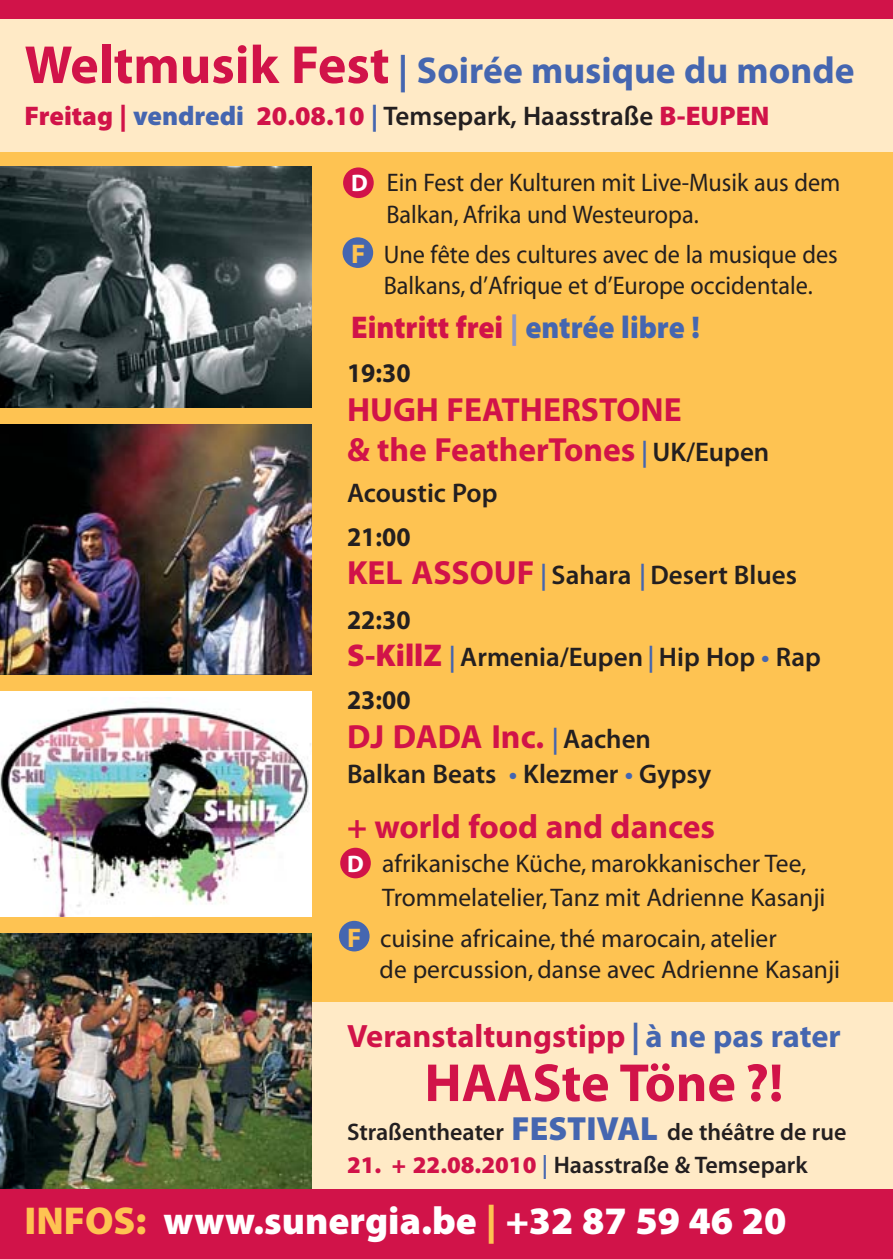
<style>
.page{position:relative;width:893px;height:1259px;background:#fff}
.page>*{position:absolute;margin:0;border:0;box-sizing:border-box;transform-origin:0 0}
.t1{font:700 54px "Myriad Pro";color:#d11349}
.t2{font:900 39px "Myriad Pro";color:#fff}
.t3{font:700 37.5px "Myriad Pro";color:#4566b0}
.t4{font:700 33.6px/40.2px "Myriad Pro";color:#d11349}
.t5{font:700 32.4px "Myriad Pro";color:#d11349}
.t6{font:900 31.5px "Myriad Pro";color:#d11349;scale:.95 1}
.t7{font:600 27px "Myriad Pro";color:#231f20}
.t8{font:900 27px "Myriad Pro";color:#d11349}
.t9{font:700 27px "Myriad";color:#231f20;scale:.95 1}
.t10{font:25.5px/34.2px "Myriad";color:#231f20}
.t11{font:25.5px/31.5px "Myriad";color:#231f20;scale:.95 1}
.t12{font:600 24px "Myriad Pro";color:#231f20}
.s1{font-size:54px;color:#d11349}
.s2{color:#4566b0}
.s3{font-weight:700;color:#4566b0}
.s4{font-weight:600;color:#231f20}
.s5{font-family:"Myriad Pro";font-weight:700;font-size:24px;color:#fff}
.s6{font-family:"Myriad Pro";font-weight:700;font-size:27px;color:#fec352}
.s7{color:#8895ca}
.s8{font-weight:600;font-size:27px;color:#4566b0}
.s9{font-weight:600;font-size:27px;color:#231f20}
.s10{font-weight:700;font-size:33.6px;color:#d11349}
.s11{font-weight:900;font-size:31.5px;color:#d11349}
.s12{font-weight:900;font-size:33.6px;color:#4566b0}
.s13{font-weight:900;color:#d11349}
.s14{color:#fec352}
</style>
<div class="page">
<div style="left:0;top:997px;width:893px;height:199px;background:#ffeac6"></div>
<div style="left:0;top:0;width:893px;height:162px;background:#ffeac6"></div>
<div style="left:0;top:152px;width:893px;height:850px;background:#fec352"></div>
<div style="left:343px;top:167px;width:31px;height:31px;background:#d11349;border-radius:50%"></div>
<div style="left:343px;top:237px;width:30px;height:31px;background:#4566b0;border-radius:50%"></div>
<div style="left:340px;top:847px;width:31px;height:31px;background:#d11349;border-radius:50%"></div>
<div style="left:339px;top:921px;width:31px;height:30px;background:#4566b0;border-radius:50%"></div>
<div style="left:0;top:0;width:893px;height:18px;background:#d11349"></div>
<img style="left:0;top:167px;width:312px;height:240px">
<img style="left:0;top:424px;width:312px;height:250px">
<div style="left:0;top:691px;width:312px;height:225px;background:#fff"></div>
<img style="left:0;top:697px;width:311px;height:219px">
<img style="left:0;top:933px;width:312px;height:256px">
<div style="left:0;top:1189px;width:893px;height:69px;background:#d11349"></div>
<h3 class="t3" style="left:25px;top:56px;width:832px"><span class="s1">Weltmusik Fest</span> | Soirée musique du monde</h3>
<p class="t8" style="left:25px;top:106px;width:747px">Freitag | <span class="s2">vendredi</span> 20.08.10 <span class="s3">|</span> <span class="s4">Temsepark, Haasstraße</span> B-EUPEN</p>
<p class="t11" style="left:386px;top:169px;width:479px;text-indent:-35px"><span class="s5">D</span> Ein Fest der Kulturen mit Live-Musik aus dem<br>Balkan, Afrika und Westeuropa.</p>
<p class="t11" style="left:351px;top:240px;width:514px;text-align:center"><span class="s6">F</span> Une fête des cultures avec de la musique des<br>Balkans, d’Afrique et d’Europe occidentale.</p>
<p class="t6" style="left:351px;top:316px;width:369px">Eintritt frei <span class="s7">|</span> <span class="s2">entrée libre !</span></p>
<p class="t9" style="left:347px;top:363px;width:68px">19:30</p>
<h3 class="t4" style="left:347px;top:392px;width:424px">HUGH FEATHERSTONE<br>&amp; the FeatherTones <span class="s8">|</span> <span class="s9">UK/Eupen</span></h3>
<p class="t7" style="left:347px;top:482px;width:152px">Acoustic Pop</p>
<p class="t9" style="left:347px;top:527px;width:68px">21:00</p>
<p class="t7" style="left:347px;top:565px;width:451px"><span class="s10">KEL ASSOUF</span> <span class="s2">|</span> Sahara <span class="s2">|</span> Desert Blues</p>
<p class="t9" style="left:347px;top:610px;width:68px">22:30</p>
<p class="t7" style="left:347px;top:646px;width:475px"><span class="s11">S-KillZ</span> <span class="s2">|</span> Armenia/Eupen <span class="s2">|</span> Hip Hop <span class="s2">•</span> Rap</p>
<p class="t9" style="left:347px;top:690px;width:68px">23:00</p>
<h3 class="t4" style="left:347px;top:718px;width:306px">DJ DADA Inc. <span class="s8">|</span> <span class="s9">Aachen</span></h3>
<p class="t7" style="left:347px;top:764px;width:366px">Balkan Beats <span class="s2">•</span> Klezmer <span class="s2">•</span> Gypsy</p>
<h3 class="t4" style="left:347px;top:808px;width:370px">+ world food and dances</h3>
<p class="t10" style="left:382px;top:848px;width:445px;text-indent:-35px"><span class="s5">D</span> afrikanische Küche, marokkanischer Tee,<br>Trommelatelier, Tanz mit Adrienne Kasanji</p>
<p class="t10" style="left:380px;top:925px;width:462px;line-height:31.2px;text-indent:-33px"><span class="s6">F</span> cuisine africaine, thé marocain, atelier<br>de percussion, danse avec Adrienne Kasanji</p>
<p class="t5" style="left:347px;top:1023px;width:495px">Veranstaltungstipp <span class="s2">| à ne pas rater</span></p>
<h1 class="t1" style="left:424px;top:1062px;width:360px">HAASte Töne ?!</h1>
<p class="t12" style="left:347px;top:1122px;width:501px">Straßentheater <span class="s12">FESTIVAL</span> de théâtre de rue</p>
<p class="t12" style="left:347px;top:1155px;width:462px"><span class="s13">21. + 22.08.2010</span> <span class="s2">|</span> Haasstraße &amp; Temsepark</p>
<h2 class="t2" style="left:25px;top:1206px;width:763px"><span class="s14">INFOS:</span> www.sunergia.be <span class="s14">|</span> +32 87 59 46 20</h2>
</div>
